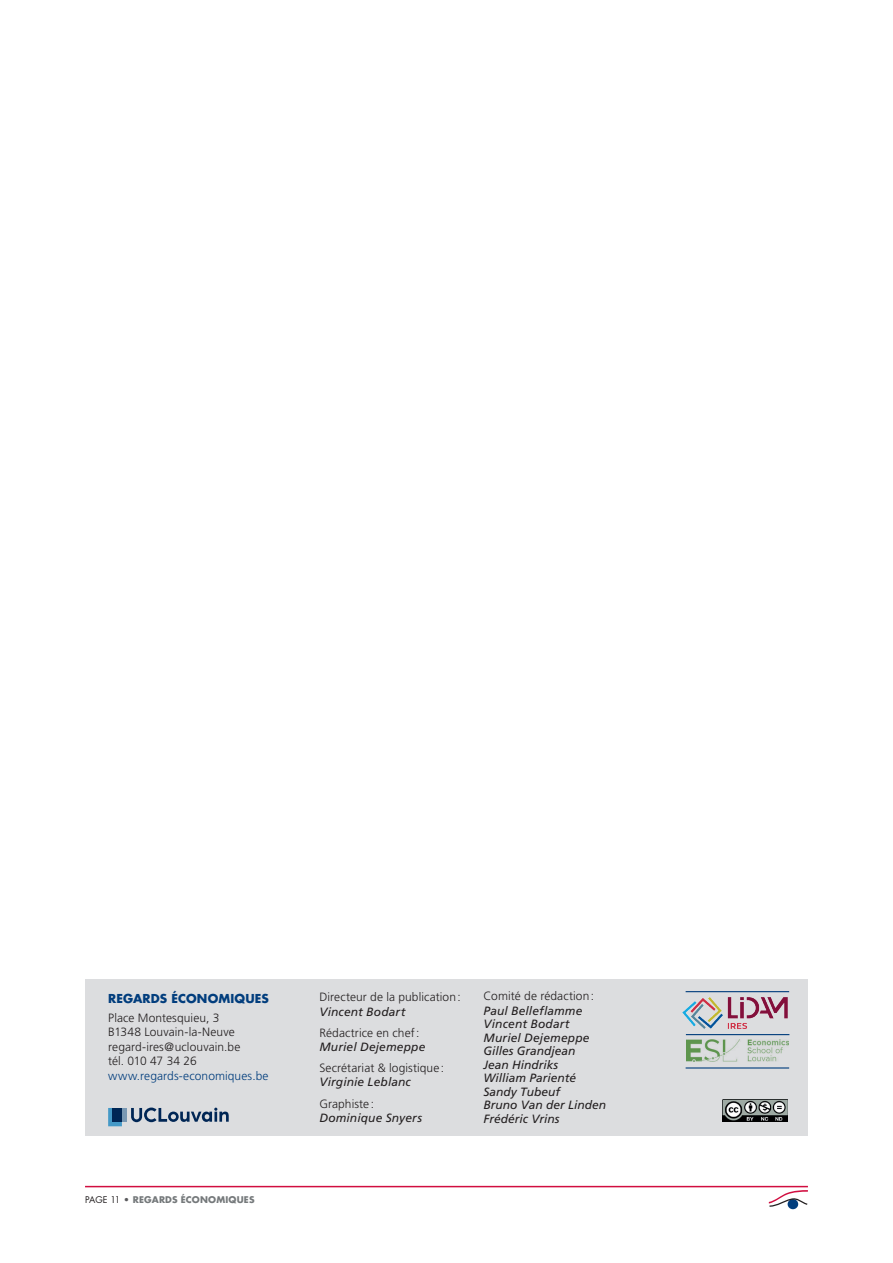
<style>
.page{position:relative;width:893px;height:1263px;background:#fff}
.page>*{position:absolute;margin:0;border:0;box-sizing:border-box;transform-origin:0 0}
.t1{font:italic 12px/13.5px "Frutiger";letter-spacing:.005em;color:#231f20}
.t2{font:300 12px/14.4px "Frutiger";letter-spacing:.005em;color:#231f20}
.t3{font:300 12px "Frutiger";letter-spacing:.01em;color:#013d7d}
.t4{font:700 12px "Futura";letter-spacing:.01em;color:#013d7d}
.t5{font:700 9px "Futura";letter-spacing:.02em;color:#75797b}
.s1{font-weight:400;color:#231f20}
.s2{color:#5a5a5d}
</style>
<div class="page">
<hr style="left:85px;top:1186px;width:723px;height:1px;background:#d10e40">
<svg style="left:788px;top:1199px;width:10px;height:10px"></svg>
<svg style="left:769px;top:1190px;width:39px;height:17px"></svg>
<div style="left:85px;top:979px;width:723px;height:157px;background:#dcdddf"></div>
<img style="left:723px;top:1099px;width:65px;height:23px">
<img style="left:682px;top:997px;width:106px;height:32px">
<hr style="left:122px;top:1108px;width:4px;height:14px;background:#7998b3">
<svg style="left:108px;top:1108px;width:14px;height:18px"></svg>
<div style="left:113px;top:1108px;width:9px;height:14px;background:#002655"></div>
<svg style="left:131px;top:1107px;width:98px;height:15px"></svg>
<img style="left:686px;top:1040px;width:102px;height:22px">
<hr style="left:686px;top:1034px;width:103px;height:1px;background:#013d7d">
<hr style="left:686px;top:991px;width:103px;height:1px;background:#013d7d">
<hr style="left:686px;top:1067px;width:103px;height:1px;background:#013d7d">
<p class="t4" style="left:108px;top:991px;width:162px">REGARDS ÉCONOMIQUES</p>
<p class="t2" style="left:108px;top:1011px;width:134px">Place Montesquieu, 3<br>B1348 Louvain-la-Neuve regard-ires@uclouvain.be tél. 010 47 34 26</p>
<p class="t3" style="left:108px;top:1069px;width:162px">www.regards-economiques.be</p>
<p class="t5" style="left:85px;top:1194px;width:171px"><span class="s1">PAGE 11</span> <span class="s2">•</span> REGARDS ÉCONOMIQUES</p>
<p class="t2" style="left:319px;top:990px;width:143px">Directeur de la publication:</p>
<p class="t1" style="left:319px;top:1005px;width:88px">Vincent Bodart</p>
<p class="t2" style="left:319px;top:1025px;width:102px">Rédactrice en chef:</p>
<p class="t1" style="left:319px;top:1040px;width:108px">Muriel Dejemeppe</p>
<p class="t2" style="left:319px;top:1061px;width:126px">Secrétariat &amp; logistique :</p>
<p class="t1" style="left:319px;top:1075px;width:93px">Virginie Leblanc</p>
<p class="t2" style="left:319px;top:1096px;width:56px">Graphiste:</p>
<p class="t1" style="left:319px;top:1111px;width:104px">Dominique Snyers</p>
<p class="t2" style="left:484px;top:989px;width:112px">Comité de rédaction:</p>
<p class="t1" style="left:484px;top:1004px;width:124px">Paul Belleflamme<br>Vincent Bodart<br>Muriel Dejemeppe<br>Gilles Grandjean<br>Jean Hindriks<br>William Parienté<br>Sandy Tubeuf<br>Bruno Van der Linden<br>Frédéric Vrins</p>
</div>
